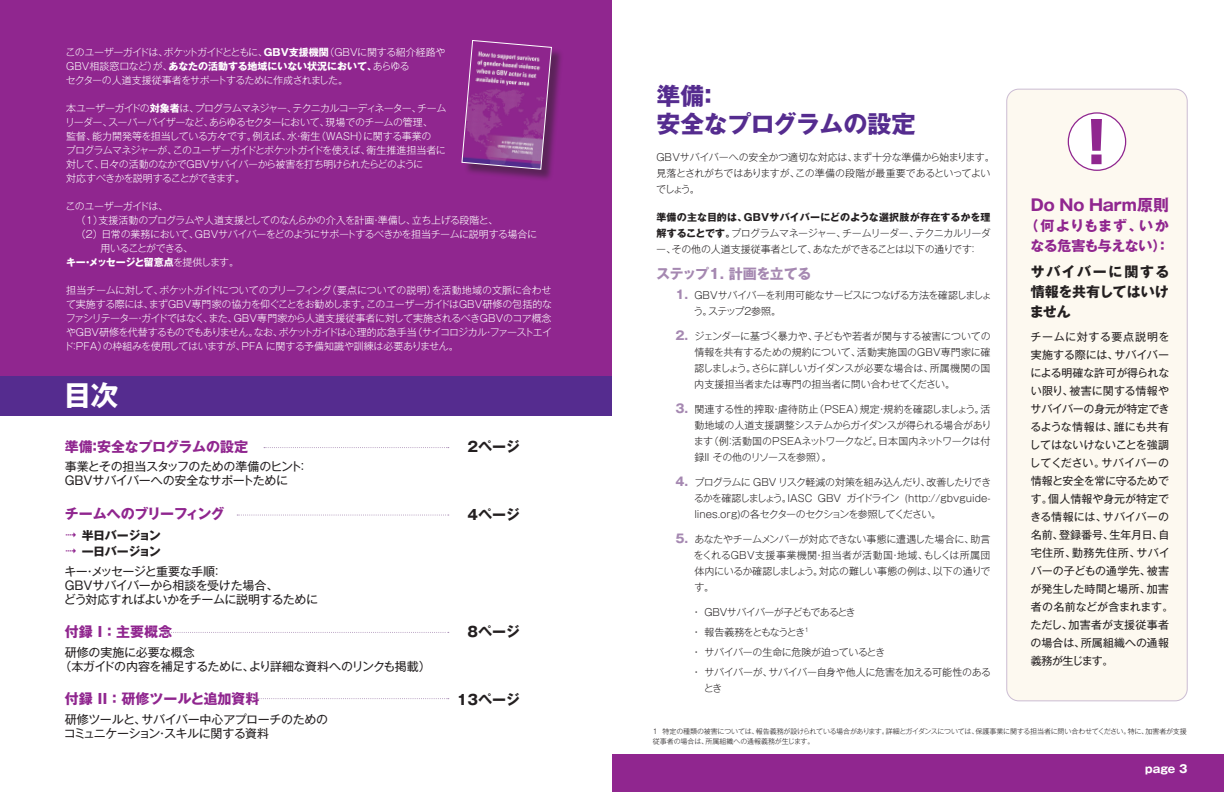
<style>
.page{position:relative;width:1224px;height:792px;background:#fff}
.page>*{position:absolute;margin:0;border:0;box-sizing:border-box;transform-origin:0 0}
.t1{font:800 56px "UD Shin Go Pr 6 N";color:#90268f}
.t2{font:700 28px "Gothic MB101 Pr 6 N";color:#fff}
.t3{font:700 24px/28px "Gothic MB101 Pr 6 N";letter-spacing:-.015em;color:#552c8f}
.t4{font:700 16px "Gothic MB101 Pr 6 N";color:#90268f}
.t5{font:700 14px/20px "Gothic MB101 Pr 6 N";color:#90268f;text-align:center}
.t6{font:700 14px/20px "Gothic MB101 Pr 6 N";color:#231f20;text-align:justify}
.t7{font:700 14px "Gothic MB101 Pr 6 N";letter-spacing:-.03em;color:#90268f}
.t8{font:700 14px "Gothic MB101 Pr 6 N";letter-spacing:-.03em;color:#a588b1}
.t9{font:12px/14px "Gothic MB101 Pr 6 N";letter-spacing:-.03em;color:#231f20}
.t10{font:700 12px "Gothic MB101 Pr 6 N";letter-spacing:-.035em;color:#231f20}
.t11{font:11px/18px "Gothic MB101 Pr 6 N";letter-spacing:-.005em;color:#231f20}
.t12{font:700 11px "Gothic MB101 Pr 6 N";color:#fff}
.t13{font:300 10px/16px "Gothic MB101 Pr 6 N";letter-spacing:-.035em;color:#231f20;text-align:justify}
.t14{font:300 10px/14px "Gothic MB101 Pr 6 N";letter-spacing:-.05em;color:#fff;text-align:justify}
.t15{font:300 10px "Gothic MB101 Pr 6 N";letter-spacing:-.075em;color:#fff}
.t16{font:300 10px "Gothic MB101 Pr 6 N";letter-spacing:-.02em;color:#fff}
.t17{font:700 10px "Gothic MB101 Pr 6 N";color:#fff}
.t18{font:700 10px "Gothic MB101 Pr 6 N";letter-spacing:-.03em;color:#fff}
.t19{font:300 10px "Gothic MB101 Pr 6 N";letter-spacing:-.065em;color:#231f20}
.t20{font:300 10px "Gothic MB101 Pr 6 N";letter-spacing:-.125em;color:#231f20}
.t21{font:300 10px "Gothic MB101 Pr 6 N";letter-spacing:-.09em;color:#fff}
.t22{font:300 7px/10px "Gothic MB101 Pr 6 N";letter-spacing:-.03em;color:#231f20}
.s1{font-weight:700}
.s2{font-weight:300}
.s3{color:#90268f}
.s4{font-weight:700;font-size:12px;color:#a588b1}
</style>
<div class="page">
<div style="left:0;top:0;width:612px;height:376px;background:#90268f"></div>
<div style="left:0;top:376px;width:612px;height:40px;background:#552c8f"></div>
<svg style="left:264px;top:447px;width:185px;height:1px"></svg>
<svg style="left:237px;top:515px;width:212px;height:1px"></svg>
<svg style="left:165px;top:632px;width:284px;height:1px"></svg>
<svg style="left:257px;top:698px;width:192px;height:1px"></svg>
<div style="left:1007px;top:89px;width:180px;height:612px;background:#fdf9f0;border-radius:12px"></div>
<div style="left:1007px;top:89px;width:180px;height:612px;border:1px solid #cbbcd3;border-radius:12px"></div>
<div style="left:464px;top:42px;width:100px;height:140px;background:#231f20;opacity:.48"></div>
<svg style="left:461px;top:40px;width:91px;height:130px"></svg>
<div style="left:612px;top:754px;width:612px;height:38px;background:#90268f"></div>
<div style="left:1068px;top:113px;width:58px;height:57px;background:#fff;border-radius:50%"></div>
<div style="left:1068px;top:112px;width:58px;height:59px;border:1px solid #90268f;border-radius:50%"></div>
<p class="t14" style="left:66px;top:44px;width:381px">このユーザーガイドは、ポケットガイドとともに、<span class="s1">GBV支援機関</span>（GBVに関する紹介経路や</p>
<p class="t17" style="left:66px;top:58px;width:345px"><span class="s2">GBV相談窓口など）が、</span>あなたの活動する地域にいない状況において、<span class="s2">あらゆる</span></p>
<p class="t14" style="left:66px;top:72px;width:284px">セクターの人道支援従事者をサポートするために作成されました。</p>
<p class="t15" style="left:66px;top:100px;width:382px">本ユーザーガイドの<span class="s1">対象者</span>は、プログラムマネジャー、テクニカルコーディネーター、チーム</p>
<p class="t14" style="left:65px;top:114px;width:369px">リーダー、スーパーバイザーなど、あらゆるセクターにおいて、現場でのチームの管理、</p>
<p class="t16" style="left:66px;top:128px;width:367px">監督、能力開発等を担当している方々です。例えば、水・衛生（WASH）に関する事業の</p>
<p class="t14" style="left:66px;top:142px;width:382px">プログラムマネジャーが、このユーザーガイドとポケットガイドを使えば、衛生推進担当者に</p>
<p class="t14" style="left:66px;top:156px;width:359px">対して、日々の活動のなかでGBVサバイバーから被害を打ち明けられたらどのように</p>
<p class="t15" style="left:66px;top:170px;width:180px">対応すべきかを説明することができます。</p>
<p class="t14" style="left:66px;top:198px;width:104px">このユーザーガイドは、</p>
<p class="t14" style="left:76px;top:212px;width:424px">（１）支援活動のプログラムや人道支援としてのなんらかの介入を計画・準備し、立ち上げる段階と、</p>
<p class="t14" style="left:76px;top:226px;width:463px">（2）日常の業務において、GBVサバイバーをどのようにサポートするべきかを担当チームに説明する場合に</p>
<p class="t21" style="left:80px;top:240px;width:114px">　　用いることができる、</p>
<p class="t18" style="left:66px;top:254px;width:175px">キー・メッセージと留意点<span class="s2">を提供します。</span></p>
<p class="t14" style="left:64px;top:282px;width:490px">担当チームに対して、ポケットガイドについてのブリーフィング（要点についての説明）を活動地域の文脈に合わせて実施する際には、まずGBV専門家の協力を仰ぐことをお勧めします。このユーザーガイドはGBV研修の包括的なファシリテーター・ガイドではなく、また、GBV専門家から人道支援従事者に対して実施されるべきGBVのコア概念やGBV研修を代替するものでもありません。なお、ポケットガイドは心理的応急手当（サイコロジカル・ファーストエイド：PFA）の枠組みを使用してはいますが、PFA に関する予備知識や訓練は必要ありません。</p>
<p class="t2" style="left:64px;top:373px;width:56px">目次</p>
<p class="t5" style="left:65px;top:436px;width:185px">準備：安全なプログラムの設定</p>
<p class="t9" style="left:65px;top:459px;width:245px">事業とその担当スタッフのための準備のヒント：<br>GBVサバイバーへの安全なサポートために</p>
<p class="t7" style="left:65px;top:502px;width:161px">チームへのブリーフィング</p>
<p class="t10" style="left:65px;top:526px;width:98px"><span class="s3">✔</span> 半日バージョン</p>
<p class="t10" style="left:65px;top:542px;width:98px"><span class="s3">✔</span> 一日バージョン</p>
<p class="t9" style="left:64px;top:564px;width:256px">キー・メッセージと重要な手順：<br>GBVサバイバーから相談を受けた場合、<br>どう対応すればよいかをチームに説明するために</p>
<p class="t5" style="left:65px;top:622px;width:109px">付録 I ：主要概念</p>
<p class="t9" style="left:59px;top:645px;width:373px;text-indent:5px">研修の実施に必要な概念<br>（本ガイドの内容を補足するために、より詳細な資料へのリンクも掲載）</p>
<p class="t5" style="left:65px;top:689px;width:196px">付録 II ： 研修ツールと追加資料</p>
<p class="t9" style="left:64px;top:712px;width:266px">研修ツールと、サバイバー中心アプローチのためのコミュニケーション・スキルに関する資料</p>
<p class="t6" style="left:468px;top:437px;width:54px">2ページ</p>
<p class="t6" style="left:468px;top:504px;width:54px">4ページ</p>
<p class="t6" style="left:468px;top:622px;width:54px">8ページ</p>
<p class="t6" style="left:457px;top:689px;width:64px">13ページ</p>
<p class="t3" style="left:656px;top:81px;width:261px">準備：<br>安全なプログラムの設定</p>
<p class="t13" style="left:656px;top:148px;width:340px;text-align:left">GBVサバイバーへの安全かつ適切な対応は、まず十分な準備から始まります。見落とされがちではありますが、この準備の段階が最重要であるといってよいでしょう。</p>
<p class="t13" style="left:656px;top:208px;width:336px"><span class="s1">準備の主な目的は、GBVサバイバーにどのような選択肢が存在するかを理解することです。</span>プログラムマネージャー、チームリーダー、テクニカルリーダー、その他の人道支援従事者として、あなたができることは以下の通りです：</p>
<p class="t8" style="left:656px;top:262px;width:157px">ステップ1. 計画を立てる</p>
<p class="t13" style="left:694px;top:286px;width:299px;text-indent:-18px"><span class="s4">1.</span> GBVサバイバーを利用可能なサービスにつなげる方法を確認しましょう。ステップ2参照。</p>
<p class="t13" style="left:694px;top:327px;width:298px;text-indent:-19px"><span class="s4">2.</span> ジェンダーに基づく暴力や、子どもや若者が関与する被害についての情報を共有するための規約について、活動実施国のGBV専門家に確認しましょう。さらに詳しいガイダンスが必要な場合は、所属機関の国内支援担当者または専門の担当者に問い合わせてください。</p>
<p class="t13" style="left:694px;top:400px;width:299px;text-indent:-18px"><span class="s4">3.</span> 関連する性的搾取・虐待防止（PSEA）規定・規約を確認しましょう。活動地域の人道支援調整システムからガイダンスが得られる場合があります（例：活動国のPSEAネットワークなど。日本国内ネットワークは付録II その他のリソースを参照）。</p>
<p class="t13" style="left:694px;top:473px;width:299px;text-indent:-19px"><span class="s4">4.</span> プログラムに GBV リスク軽減の対策を組み込んだり、改善したりできるかを確認しましょう。IASC GBV ガイドライン (http://gbvguide&shy;lines.org)の各セクターのセクションを参照してください。</p>
<p class="t13" style="left:694px;top:530px;width:298px;text-indent:-18px"><span class="s4">5.</span> あなたやチームメンバーが対応できない事態に遭遇した場合に、助言をくれるGBV支援事業機関・担当者が活動国・地域、もしくは所属団体内にいるか確認しましょう。対応の難しい事態の例は、以下の通りです。</p>
<p class="t19" style="left:694px;top:604px;width:163px">• GBVサバイバーが子どもであるとき</p>
<p class="t20" style="left:694px;top:624px;width:116px">• 報告義務をともなうとき<sup>1</sup></p>
<p class="t13" style="left:694px;top:643px;width:192px">• サバイバーの生命に危険が迫っているとき</p>
<p class="t13" style="left:704px;top:663px;width:289px;text-indent:-9px">• サバイバーが、サバイバー自身や他人に危害を加える可能性のあるとき</p>
<p class="t1" style="left:1087px;top:97px;width:20px">!</p>
<p class="t4" style="left:1031px;top:191px;width:140px">Do No Harm原則</p>
<p class="t5" style="left:1025px;top:215px;width:147px">（何よりもまず、いかなる危害も与えない）：</p>
<p class="t6" style="left:1030px;top:261px;width:141px">サバイバーに関する情報を共有してはいけません</p>
<p class="t11" style="left:1029px;top:327px;width:146px">チームに対する要点説明を実施する際には、サバイバーによる明確な許可が得られない限り、被害に関する情報やサバイバーの身元が特定できるような情報は、誰にも共有してはないけないことを強調してください。サバイバーの情報と安全を常に守るためです。個人情報や身元が特定できる情報には、サバイバーの名前、登録番号、生年月日、自宅住所、勤務先住所、サバイバーの子どもの通学先、被害が発生した時間と場所、加害者の名前などが含まれます。ただし、加害者が支援従事者の場合は、所属組織への通報義務が生じます。</p>
<p class="t22" style="left:653px;top:726px;width:536px">1 特定の種類の被害については、報告義務が設けられている場合があります。詳細とガイダンスについては、保護事業に関する担当者に問い合わせてください。特に、加害者が支援従事者の場合は、所属組織への通報義務が生じます。</p>
<p class="t12" style="left:1145px;top:759px;width:44px">page 3</p>
</div>
